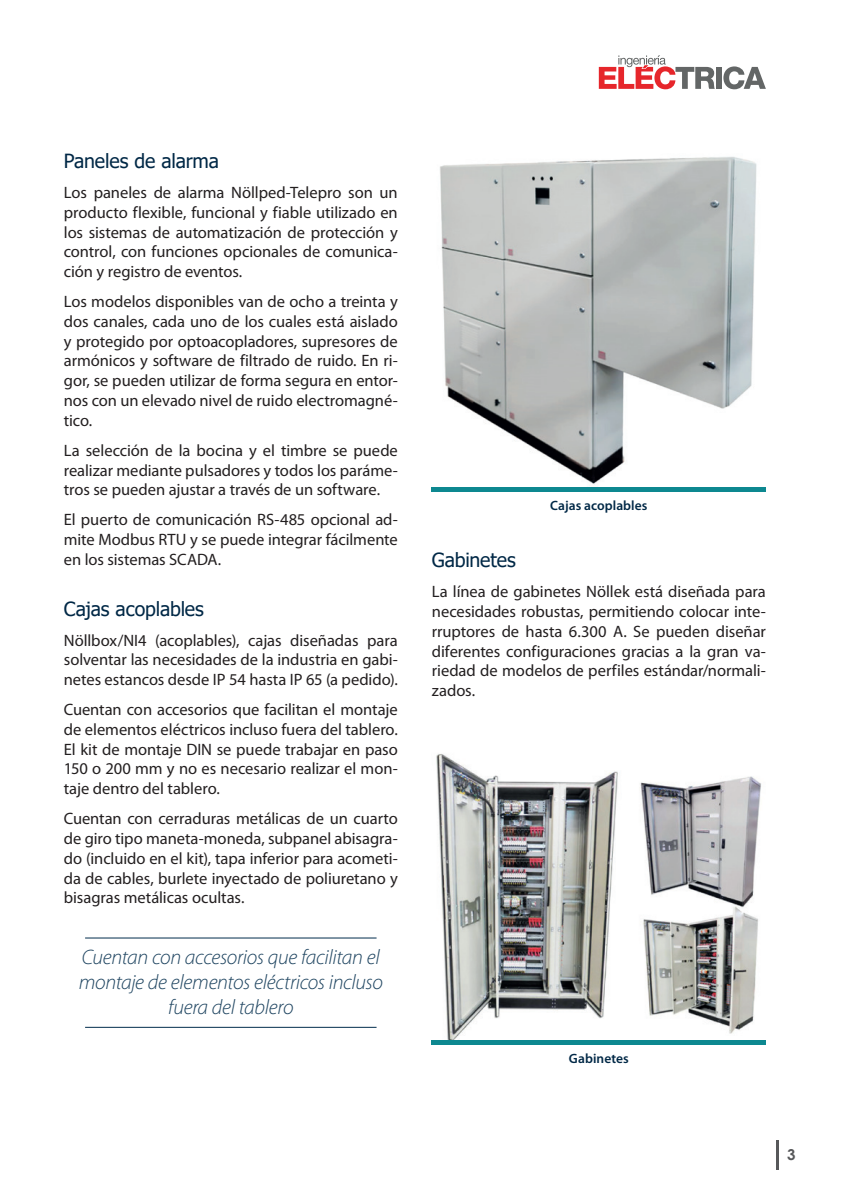
<style>
.page{position:relative;width:851px;height:1191px;background:#fff}
.page>*{position:absolute;margin:0;border:0;box-sizing:border-box;transform-origin:0 0}
.Destacado{font:italic 300 21px/25.2px "Myriad Pro";letter-spacing:-.015em;color:#1e4460;text-align:center}
.Subtitulo{font:19.5px "Tahoma";letter-spacing:-.01em;color:#002846}
.Texto{font:16.5px/19.8px "Myriad Pro";color:#231f20;text-align:justify}
.t1{font:700 15px "Century Gothic";color:#57585a}
.Imágenes_título{font:600 13.5px "Myriad Pro";letter-spacing:.005em;color:#002846}
</style>
<div class="page">
<hr style="left:776px;top:1140px;width:2px;height:29px;background:#57585a">
<div style="left:715px;top:67px;width:6px;height:22px;background:#636666"></div>
<svg style="left:723px;top:66px;width:42px;height:23px"></svg>
<svg style="left:598px;top:55px;width:116px;height:34px"></svg>
<hr style="left:85px;top:937px;width:291px;height:1px;background:#1e4460">
<hr style="left:85px;top:1026px;width:291px;height:2px;background:#1e4460">
<img style="left:440px;top:156px;width:317px;height:329px">
<hr style="left:432px;top:487px;width:333px;height:4px;background:#0d8890">
<img style="left:436px;top:754px;width:325px;height:286px">
<hr style="left:432px;top:1040px;width:333px;height:4px;background:#0d8890">
<p class="Subtitulo" style="left:64px;top:148px;width:157px">Paneles de alarma</p>
<p class="Texto" style="left:64px;top:183px;width:335px">Los paneles de alarma Nöllped-Telepro son un producto flexible, funcional y fiable utilizado en los sistemas de automatización de protección y control, con funciones opcionales de comunica&shy;ción y registro de eventos.</p>
<p class="Texto" style="left:64px;top:292px;width:335px">Los modelos disponibles van de ocho a treinta y dos canales, cada uno de los cuales está aislado y protegido por optoacopladores, supresores de armónicos y software de filtrado de ruido. En ri&shy;gor, se pueden utilizar de forma segura en entor&shy;nos con un elevado nivel de ruido electromagné&shy;tico.</p>
<p class="Texto" style="left:64px;top:440px;width:335px">La selección de la bocina y el timbre se puede realizar mediante pulsadores y todos los paráme&shy;tros se pueden ajustar a través de un software.</p>
<p class="Texto" style="left:64px;top:510px;width:335px">El puerto de comunicación RS-485 opcional ad&shy;mite Modbus RTU y se puede integrar fácilmente en los sistemas SCADA.</p>
<p class="Subtitulo" style="left:64px;top:595px;width:142px">Cajas acoplables</p>
<p class="Texto" style="left:64px;top:630px;width:335px">Nöllbox/NI4 (acoplables), cajas diseñadas para solventar las necesidades de la industria en gabi&shy;netes estancos desde IP 54 hasta IP 65 (a pedido).</p>
<p class="Texto" style="left:64px;top:700px;width:335px">Cuentan con accesorios que facilitan el montaje de elementos eléctricos incluso fuera del tablero.<br>El kit de montaje DIN se puede trabajar en paso 150 o 200 mm y no es necesario realizar el mon&shy;taje dentro del tablero.</p>
<p class="Texto" style="left:64px;top:809px;width:335px">Cuentan con cerraduras metálicas de un cuarto de giro tipo maneta-moneda, subpanel abisagra&shy;do (incluido en el kit), tapa inferior para acometi&shy;da de cables, burlete inyectado de poliuretano y bisagras metálicas ocultas.</p>
<p class="Destacado" style="left:79px;top:944px;width:306px">Cuentan con accesorios que facilitan el montaje de elementos eléctricos incluso fuera del tablero</p>
<p class="Imágenes_título" style="left:550px;top:498px;width:99px">Cajas acoplables</p>
<p class="Subtitulo" style="left:432px;top:547px;width:85px">Gabinetes</p>
<p class="Texto" style="left:432px;top:582px;width:335px">La línea de gabinetes Nöllek está diseñada para necesidades robustas, permitiendo colocar inte&shy;rruptores de hasta 6.300 A. Se pueden diseñar diferentes configuraciones gracias a la gran va&shy;riedad de modelos de perfiles estándar/normali&shy;zados.</p>
<p class="Imágenes_título" style="left:568px;top:1051px;width:61px">Gabinetes</p>
<p class="t1" style="left:787px;top:1143px;width:10px">3</p>
</div>
